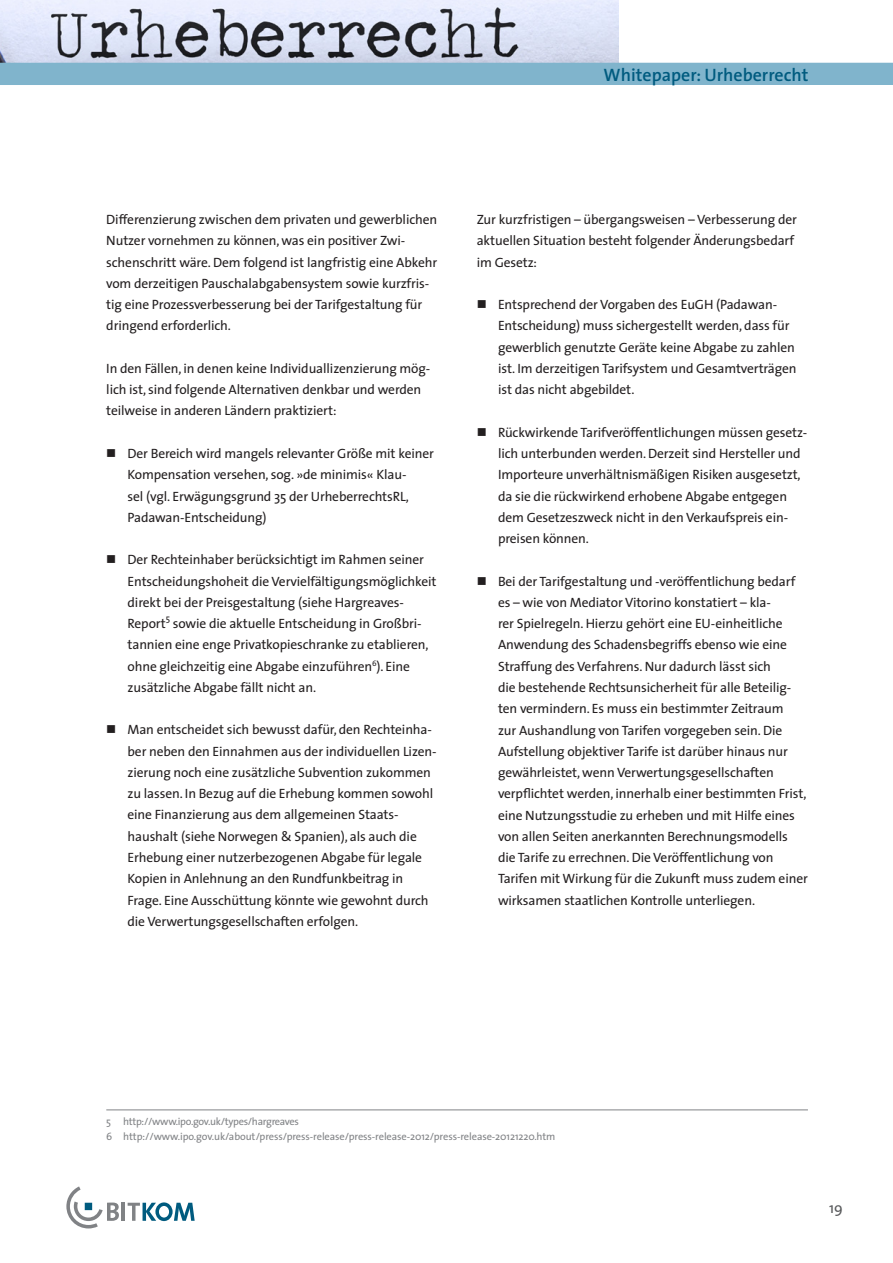
<style>
.page{position:relative;width:893px;height:1263px;background:#fff}
.page>*{position:absolute;margin:0;border:0;box-sizing:border-box;transform-origin:0 0}
.t1{font:600 18px "The Sans";color:#005b7f}
.t2{font:15px "The Sans";color:#58595b}
.t3{font:13.5px/21.3px "The Sans";letter-spacing:-.01em;color:#231f20}
.t4{font:10.5px/15px "The Sans";letter-spacing:-.01em;color:#808285}
</style>
<div class="page">
<img style="left:0;top:0;width:618px;height:63px">
<div style="left:0;top:63px;width:893px;height:22px;background:#80b4cc"></div>
<svg style="left:66px;top:1186px;width:53px;height:42px"></svg>
<hr style="left:121px;top:1203px;width:4px;height:18px;background:#808285">
<div style="left:85px;top:1203px;width:7px;height:7px;background:#005b7f"></div>
<svg style="left:128px;top:1202px;width:67px;height:19px"></svg>
<hr style="left:106px;top:1110px;width:702px;height:1px;background:#808285">
<h1 class="t1" style="left:604px;top:63px;width:206px">Whitepaper: Urheberrecht</h1>
<p class="t3" style="left:106px;top:209px;width:332px">Differenzierung zwischen dem privaten und gewerblichen Nutzer vornehmen zu können, was ein positiver Zwi&shy;schenschritt wäre. Dem folgend ist langfristig eine Abkehr vom derzeitigen Pauschalabgabensystem sowie kurzfris&shy;tig eine Prozessverbesserung bei der Tarifgestaltung für dringend erforderlich.</p>
<p class="t3" style="left:106px;top:358px;width:325px">In den Fällen, in denen keine Individuallizenzierung mög&shy;lich ist, sind folgende Alternativen denkbar und werden teilweise in anderen Ländern praktiziert:</p>
<p class="t3" style="left:128px;top:443px;width:308px">Der Bereich wird mangels relevanter Größe mit keiner Kompensation versehen, sog. »de minimis« Klau-<br>sel (vgl. Erwägungsgrund 35 der UrheberrechtsRL, Padawan-Entscheidung)</p>
<p class="t3" style="left:128px;top:549px;width:311px">Der Rechteinhaber berücksichtigt im Rahmen seiner Entscheidungshoheit die Vervielfältigungsmöglichkeit direkt bei der Preisgestaltung (siehe Hargreaves-Report<sup>5</sup> sowie die aktuelle Entscheidung in Großbri&shy;tannien eine enge Privatkopieschranke zu etablieren, ohne gleichzeitig eine Abgabe einzuführen<sup>6</sup>). Eine zusätzliche Abgabe fällt nicht an.</p>
<p class="t3" style="left:128px;top:719px;width:310px">Man entscheidet sich bewusst dafür, den Rechteinha&shy;ber neben den Einnahmen aus der individuellen Lizen&shy;zierung noch eine zusätzliche Subvention zukommen zu lassen. In Bezug auf die Erhebung kommen sowohl eine Finanzierung aus dem allgemeinen Staats&shy;haushalt (siehe Norwegen &amp; Spanien), als auch die Erhebung einer nutzerbezogenen Abgabe für legale Kopien in Anlehnung an den Rundfunkbeitrag in Frage. Eine Ausschüttung könnte wie gewohnt durch die Verwertungsgesellschaften erfolgen.</p>
<p class="t3" style="left:477px;top:209px;width:322px">Zur kurzfristigen – übergangsweisen – Verbesserung der aktuellen Situation besteht folgender Änderungsbedarf im Gesetz:</p>
<p class="t3" style="left:498px;top:294px;width:300px">Entsprechend der Vorgaben des EuGH (Padawan-Entscheidung) muss sichergestellt werden, dass für gewerblich genutzte Geräte keine Abgabe zu zahlen ist. Im derzeitigen Tarifsystem und Gesamtverträgen ist das nicht abgebildet.</p>
<p class="t3" style="left:498px;top:422px;width:311px">Rückwirkende Tarifveröffentlichungen müssen gesetz&shy;lich unterbunden werden. Derzeit sind Hersteller und Importeure unverhältnismäßigen Risiken ausgesetzt, da sie die rückwirkend erhobene Abgabe entgegen dem Gesetzeszweck nicht in den Verkaufspreis ein&shy;preisen können.</p>
<p class="t3" style="left:498px;top:570px;width:311px">Bei der Tarifgestaltung und -veröffentlichung bedarf es – wie von Mediator Vitorino konstatiert – kla-<br>rer Spielregeln. Hierzu gehört eine EU-einheitliche Anwendung des Schadensbegriffs ebenso wie eine Straffung des Verfahrens. Nur dadurch lässt sich<br>die bestehende Rechtsunsicherheit für alle Beteilig&shy;ten vermindern. Es muss ein bestimmter Zeitraum<br>zur Aushandlung von Tarifen vorgegeben sein. Die Aufstellung objektiver Tarife ist darüber hinaus nur gewährleistet, wenn Verwertungsgesellschaften verpflichtet werden, innerhalb einer bestimmten Frist, eine Nutzungsstudie zu erheben und mit Hilfe eines von allen Seiten anerkannten Berechnungsmodells die Tarife zu errechnen. Die Veröffentlichung von Tarifen mit Wirkung für die Zukunft muss zudem einer wirksamen staatlichen Kontrolle unterliegen.</p>
<p class="t4" style="left:106px;top:1114px;width:451px">5 http://www.ipo.gov.uk/types/hargreaves<br>6 http://www.ipo.gov.uk/about/press/press-release/press-release-2012/press-release-20121220.htm</p>
<p class="t2" style="left:829px;top:1199px;width:15px">19</p>
</div>
